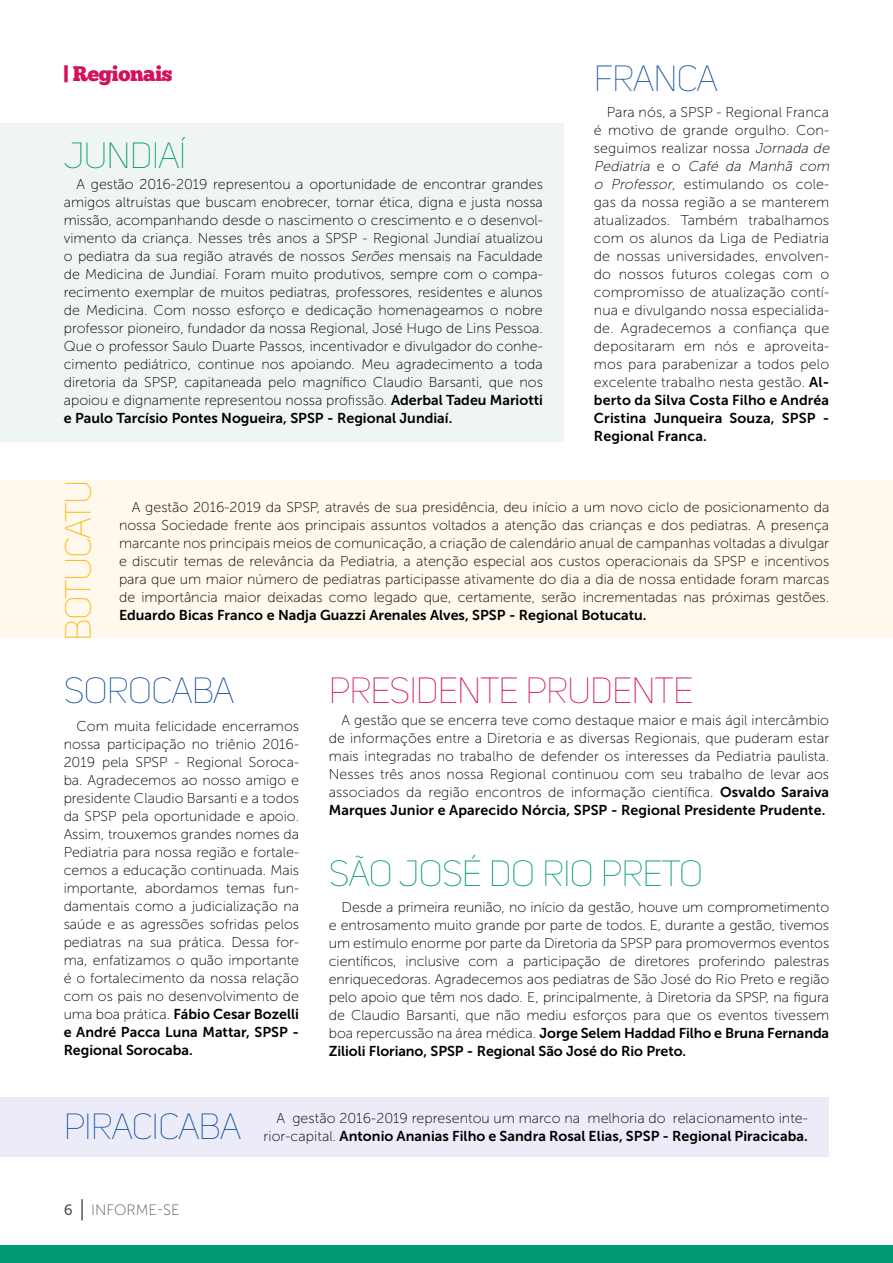
<style>
.page{position:relative;width:893px;height:1263px;background:#fff}
.page>*{position:absolute;margin:0;border:0;box-sizing:border-box;transform-origin:0 0}
.t1{font:36px "Uni Sans Thin CAPS";letter-spacing:-.03em;color:#15519e}
.t2{font:36px "Uni Sans Thin CAPS";letter-spacing:-.03em;color:#009973}
.t3{font:36px "Uni Sans Thin CAPS";letter-spacing:-.03em;color:#d4115b}
.t4{font:36px "Uni Sans Thin CAPS";letter-spacing:-.045em;color:#fab400}
.t5{font:21px "Chunk Five Ex";letter-spacing:-.02em;color:#d4115b}
.t6{font:15px "Museo Sans 100";color:#575756}
.t7{font:14.25px/18px "Museo Sans 100";letter-spacing:.01em;color:#000;text-align:justify}
.t8{font:14.25px/18px "Museo Sans 700";color:#000;text-align:justify}
.s1{font-style:italic}
.s2{font-family:"Museo Sans 700"}
.s3{font-family:"Museo Sans 100"}
.s4{font-family:"Museo Sans 500"}
</style>
<div class="page">
<hr style="left:81px;top:1199px;width:2px;height:21px;background:#575756">
<div style="left:0;top:480px;width:893px;height:158px;background:#fff8ec"></div>
<div style="left:0;top:1097px;width:829px;height:60px;background:#ebecf7"></div>
<div style="left:0;top:123px;width:564px;height:319px;background:#e9f2ed"></div>
<div style="left:0;top:1246px;width:893px;height:17px;background:#009973"></div>
<h2 class="t5" style="left:64px;top:58px;width:110px">| Regionais</h2>
<h1 class="t1" style="left:594px;top:58px;width:126px">FRANCA</h1>
<h1 class="t2" style="left:64px;top:134px;width:124px">JUNDIAÍ</h1>
<p class="t7" style="left:64px;top:175px;width:481px;text-indent:13px">A gestão 2016-2019 representou a oportunidade de encontrar grandes amigos altruístas que buscam enobrecer, tornar ética, digna e justa nossa missão, acompanhando desde o nascimento o crescimento e o desenvol&shy;vimento da criança. Nesses três anos a SPSP - Regional Jundiaí atualizou o pediatra da sua região através de nossos <span class="s1">Serões</span> mensais na Faculdade de Medicina de Jundiaí. Foram muito produtivos, sempre com o compa&shy;recimento exemplar de muitos pediatras, professores, residentes e alunos de Medicina. Com nosso esforço e dedicação homenageamos o nobre professor pioneiro, fundador da nossa Regional, José Hugo de Lins Pessoa.<br>Que o professor Saulo Duarte Passos, incentivador e divulgador do conhe&shy;cimento pediátrico, continue nos apoiando. Meu agradecimento a toda diretoria da SPSP, capitaneada pelo magnífico Claudio Barsanti, que nos apoiou e dignamente representou nossa profissão. <span class="s2">Aderbal Tadeu Mariotti</span></p>
<p class="t8" style="left:64px;top:409px;width:390px">e Paulo Tarcísio Pontes Nogueira, SPSP - Regional Jundiaí.</p>
<p class="t7" style="left:594px;top:103px;width:240px;text-align:left;text-indent:13px">Para nós, a SPSP - Regional Franca é motivo de grande orgulho. Con&shy;seguimos realizar nossa <span class="s1">Jornada de Pediatria</span> e o <span class="s1">Café da Manhã com o Professor</span>, estimulando os cole&shy;gas da nossa região a se manterem atualizados. Também trabalhamos com os alunos da Liga de Pediatria de nossas universidades, envolven&shy;do nossos futuros colegas com o compromisso de atualização contí&shy;nua e divulgando nossa especialida&shy;de. Agradecemos a confiança que depositaram em nós e aproveita&shy;mos para parabenizar a todos pelo excelente trabalho nesta gestão. <span class="s2">Al-</span></p>
<p class="t8" style="left:594px;top:391px;width:237px">berto da Silva Costa Filho e Andréa Cristina Junqueira Souza, SPSP - Regional Franca.</p>
<h1 class="t4" style="left:58px;top:641px;width:163px;rotate:-90deg">BOTUCATU</h1>
<p class="t7" style="left:119px;top:499px;width:712px;text-indent:13px">A gestão 2016-2019 da SPSP, através de sua presidência, deu início a um novo ciclo de posicionamento da nossa Sociedade frente aos principais assuntos voltados a atenção das crianças e dos pediatras. A presença marcante nos principais meios de comunicação, a criação de calendário anual de campanhas voltadas a divulgar e discutir temas de relevância da Pediatria, a atenção especial aos custos operacionais da SPSP e incentivos para que um maior número de pediatras participasse ativamente do dia a dia de nossa entidade foram marcas de importância maior deixadas como legado que, certamente, serão incrementadas nas próximas gestões.</p>
<p class="t8" style="left:119px;top:606px;width:529px">Eduardo Bicas Franco e Nadja Guazzi Arenales Alves, SPSP - Regional Botucatu.</p>
<h1 class="t1" style="left:64px;top:670px;width:172px">SOROCABA</h1>
<p class="t7" style="left:64px;top:718px;width:237px;text-indent:13px">Com muita felicidade encerramos nossa participação no triênio 2016- 2019 pela SPSP - Regional Soroca&shy;ba. Agradecemos ao nosso amigo e presidente Claudio Barsanti e a todos da SPSP pela oportunidade e apoio.<br>Assim, trouxemos grandes nomes da Pediatria para nossa região e fortale&shy;cemos a educação continuada. Mais importante, abordamos temas fun&shy;damentais como a judicialização na saúde e as agressões sofridas pelos pediatras na sua prática. Dessa for&shy;ma, enfatizamos o quão importante é o fortalecimento da nossa relação com os pais no desenvolvimento de</p>
<p class="t8" style="left:64px;top:1005px;width:237px"><span class="s3">uma boa prática.</span> Fábio Cesar Bozelli e André Pacca Luna Mattar, SPSP - Regional Sorocaba.</p>
<h1 class="t3" style="left:329px;top:670px;width:366px">PRESIDENTE PRUDENTE</h1>
<p class="t7" style="left:329px;top:711px;width:502px;text-indent:13px">A gestão que se encerra teve como destaque maior e mais ágil intercâmbio de informações entre a Diretoria e as diversas Regionais, que puderam estar mais integradas no trabalho de defender os interesses da Pediatria paulista.<br>Nesses três anos nossa Regional continuou com seu trabalho de levar aos associados da região encontros de informação científica. <span class="s2">Osvaldo Saraiva</span></p>
<p class="t8" style="left:329px;top:801px;width:498px">Marques Junior e Aparecido Nórcia, SPSP - Regional Presidente Prudente.</p>
<h1 class="t2" style="left:329px;top:853px;width:376px">SÃO JOSÉ DO RIO PRETO</h1>
<p class="t7" style="left:329px;top:898px;width:502px;text-indent:13px">Desde a primeira reunião, no início da gestão, houve um comprometimento e entrosamento muito grande por parte de todos. E, durante a gestão, tivemos um estímulo enorme por parte da Diretoria da SPSP para promovermos eventos científicos, inclusive com a participação de diretores proferindo palestras enriquecedoras. Agradecemos aos pediatras de São José do Rio Preto e região pelo apoio que têm nos dado. E, principalmente, à Diretoria da SPSP, na figura de Claudio Barsanti, que não mediu esforços para que os eventos tivessem</p>
<p class="t8" style="left:329px;top:1024px;width:502px"><span class="s3">boa repercussão na área médica.</span> Jorge Selem Haddad Filho e Bruna Fernanda<br>Zilioli Floriano, SPSP - Regional São José do Rio Preto.</p>
<h1 class="t1" style="left:64px;top:1106px;width:179px">PIRACICABA</h1>
<p class="t7" style="left:276px;top:1109px;width:533px">A gestão 2016-2019 representou um marco na melhoria do relacionamento inte-</p>
<p class="t8" style="left:264px;top:1127px;width:546px"><span class="s3">rior-capital.</span> Antonio Ananias Filho e Sandra Rosal Elias, SPSP - Regional Piracicaba.</p>
<p class="t6" style="left:64px;top:1202px;width:117px"><span class="s4">6</span> INFORME-SE</p>
</div>
